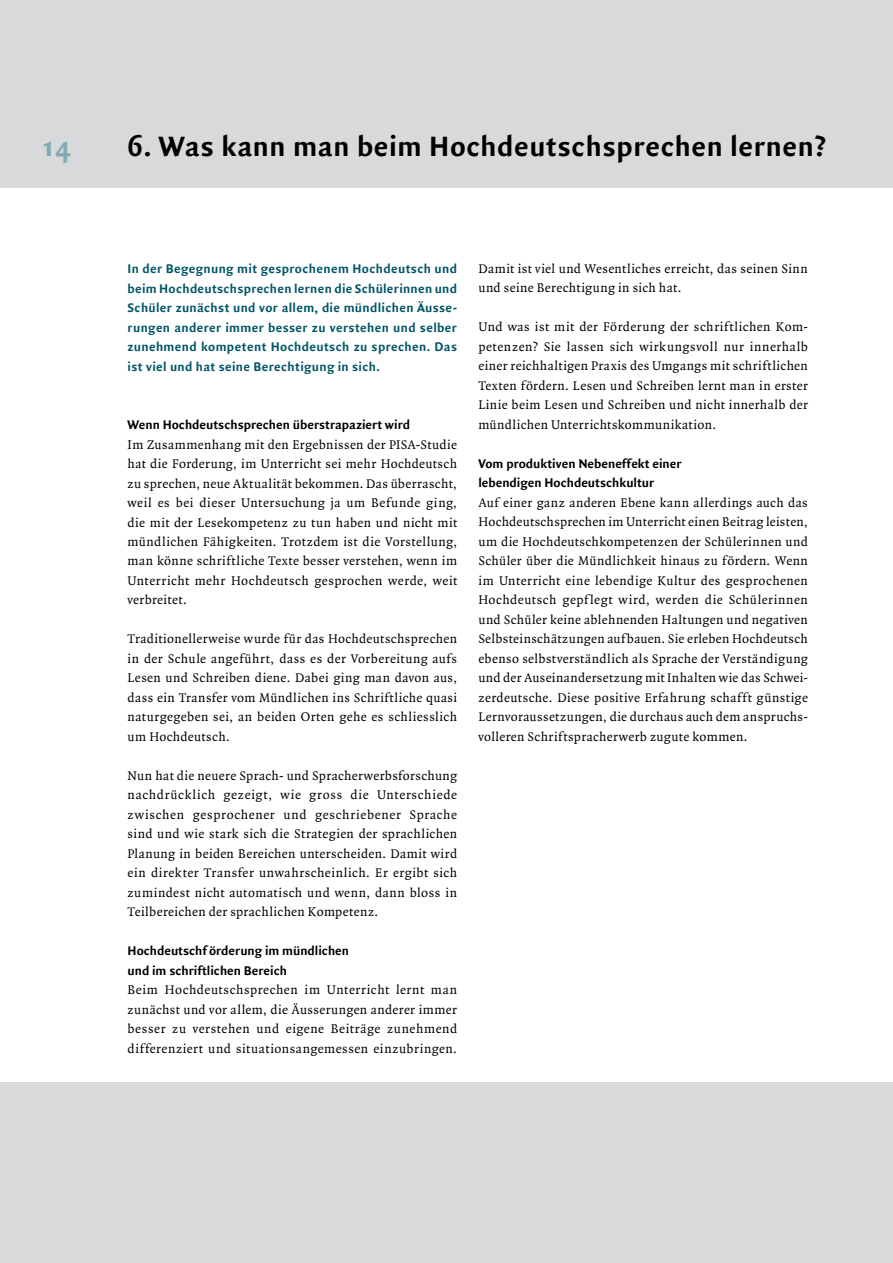
<style>
.page{position:relative;width:893px;height:1263px;background:#d7d9da}
.page>*{position:absolute;margin:0;border:0;box-sizing:border-box;transform-origin:0 0}
.t1{font:700 30px "Quadraat Sans";letter-spacing:.02em;color:#000}
.t2{font:700 30px "Quadraat Sans";color:#80aab3}
.t3{font:13.5px/19.5px "Quadraat";letter-spacing:.03em;color:#000;text-align:justify}
.t4{font:700 13.5px/19.5px "Quadraat Sans";letter-spacing:.025em;color:#005568;text-align:justify}
.t5{font:700 13.5px/19.5px "Quadraat Sans";color:#000}
</style>
<div class="page">
<div style="left:0;top:189px;width:893px;height:893px;background:#fff"></div>
<h1 class="t2" style="left:43px;top:129px;width:30px">14</h1>
<h1 class="t1" style="left:128px;top:129px;width:700px">6. Was kann man beim Hochdeutschsprechen lernen?</h1>
<p class="t4" style="left:128px;top:259px;width:331px">In der Begegnung mit gesprochenem Hochdeutsch und beim Hochdeutschsprechen lernen die Schülerinnen und Schüler zunächst und vor allem, die mündlichen Äusse&shy;rungen anderer immer besser zu verstehen und selber zunehmend kompetent Hochdeutsch zu sprechen. Das ist viel und hat seine Berechtigung in sich.</p>
<p class="t5" style="left:128px;top:415px;width:284px">Wenn Hochdeutschsprechen überstrapaziert wird</p>
<p class="t3" style="left:128px;top:435px;width:331px">Im Zusammenhang mit den Ergebnissen der PISA-Studie hat die Forderung, im Unterricht sei mehr Hochdeutsch zu sprechen, neue Aktualität bekommen. Das überrascht, weil es bei dieser Untersuchung ja um Befunde ging, die mit der Lesekompetenz zu tun haben und nicht mit mündlichen Fähigkeiten. Trotzdem ist die Vorstellung, man könne schriftliche Texte besser verstehen, wenn im Unterricht mehr Hochdeutsch gesprochen werde, weit verbreitet.</p>
<p class="t3" style="left:128px;top:630px;width:331px">Traditionellerweise wurde für das Hochdeutschsprechen in der Schule angeführt, dass es der Vorbereitung aufs Lesen und Schreiben diene. Dabei ging man davon aus, dass ein Transfer vom Mündlichen ins Schriftliche quasi naturgegeben sei, an beiden Orten gehe es schliesslich um Hochdeutsch.</p>
<p class="t3" style="left:128px;top:766px;width:331px">Nun hat die neuere Sprach- und Spracherwerbsforschung nachdrücklich gezeigt, wie gross die Unterschiede zwischen gesprochener und geschriebener Sprache sind und wie stark sich die Strategien der sprachlichen Planung in beiden Bereichen unterscheiden. Damit wird ein direkter Transfer unwahrscheinlich. Er ergibt sich zumindest nicht automatisch und wenn, dann bloss in Teilbereichen der sprachlichen Kompetenz.</p>
<p class="t5" style="left:128px;top:942px;width:223px">Hochdeutschf örderung im mündlichen und im schriftlichen Bereich</p>
<p class="t3" style="left:128px;top:981px;width:331px">Beim Hochdeutschsprechen im Unterricht lernt man zunächst und vor allem, die Äusserungen anderer immer besser zu verstehen und eigene Beiträge zunehmend differenziert und situationsangemessen einzubringen.</p>
<p class="t3" style="left:478px;top:259px;width:331px">Damit ist viel und Wesentliches erreicht, das seinen Sinn und seine Berechtigung in sich hat.</p>
<p class="t3" style="left:478px;top:318px;width:331px">Und was ist mit der Förderung der schriftlichen Kom&shy;petenzen? Sie lassen sich wirkungsvoll nur innerhalb einer reichhaltigen Praxis des Umgangs mit schriftlichen Texten fördern. Lesen und Schreiben lernt man in erster Linie beim Lesen und Schreiben und nicht innerhalb der mündlichen Unterrichtskommunikation.</p>
<p class="t5" style="left:478px;top:454px;width:205px">Vom produktiven Nebeneffekt einer lebendigen Hochdeutschkultur</p>
<p class="t3" style="left:478px;top:493px;width:331px">Auf einer ganz anderen Ebene kann allerdings auch das Hochdeutschsprechen im Unterricht einen Beitrag leisten, um die Hochdeutschkompetenzen der Schülerinnen und Schüler über die Mündlichkeit hinaus zu fördern. Wenn im Unterricht eine lebendige Kultur des gesprochenen Hochdeutsch gepflegt wird, werden die Schülerinnen und Schüler keine ablehnenden Haltungen und negativen Selbsteinschätzungen aufbauen. Sie erleben Hochdeutsch ebenso selbstverständlich als Sprache der Verständigung und der Auseinandersetzung mit Inhalten wie das Schwei&shy;zerdeutsche. Diese positive Erfahrung schafft günstige Lernvoraussetzungen, die durchaus auch dem anspruchs&shy;volleren Schriftspracherwerb zugute kommen.</p>
</div>
